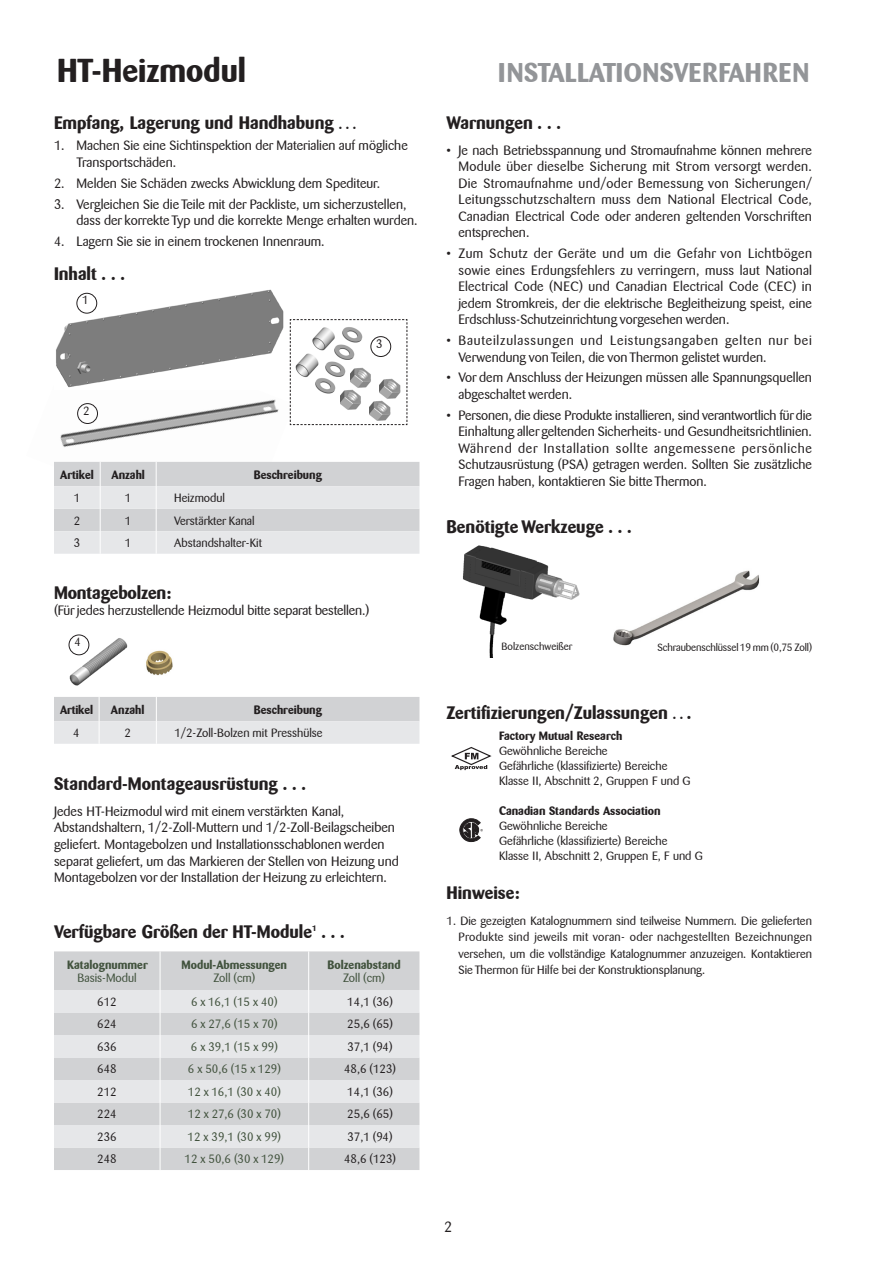
<style>
.page{position:relative;width:893px;height:1263px;background:#fff}
.page>*{position:absolute;margin:0;border:0;box-sizing:border-box;transform-origin:0 0}
.t1{font:700 33px "Barmeno";color:#231f20}
.t2{font:700 27px "Barmeno";letter-spacing:.02em;color:#939598}
.Body_Head{font:700 18px "Barmeno";color:#231f20}
.Steps{font:15px "Barmeno";color:#231f20}
.Indented_Body_Text{font:13.5px/16.5px "Barmeno";color:#231f20;text-align:justify}
.Body_Text{font:13.5px/16.5px "Barmeno";color:#231f20}
.Indented_Body_Text-2{font:13.5px/16.5px "Barmeno";letter-spacing:.06em;color:#231f20}
.Body_Head-2{font:13.5px "Barmeno";letter-spacing:-.01em;color:#231f20}
.Indented_Body_Text-3{font:12px/16.5px "Barmeno";color:#231f20;text-align:justify}
.Body_Text-2{font:12px "Barmeno";color:#231f20}
.t3{font:12px "Barmeno";color:#41523d}
.Body_Text-3{font:700 12px "Barmeno";color:#231f20}
.t4{font:700 12px "Barmeno";color:#41523d}
.Steps-2{font:10.5px "Barmeno";letter-spacing:-.01em;color:#231f20}
.s1{font-size:13.5px}
</style>
<div class="page">
<img style="left:60px;top:320px;width:234px;height:127px">
<img style="left:56px;top:289px;width:229px;height:100px">
<div style="left:76px;top:293px;width:21px;height:20px;border:1px solid #231f20;border-radius:50%"></div>
<svg style="left:54px;top:462px;width:365px;height:92px"></svg>
<img style="left:68px;top:634px;width:60px;height:52px">
<div style="left:77px;top:403px;width:21px;height:21px;border:1px solid #231f20;border-radius:50%"></div>
<div style="left:69px;top:635px;width:20px;height:20px;border:1px solid #231f20;border-radius:50%"></div>
<svg style="left:459px;top:818px;width:24px;height:24px"></svg>
<svg style="left:451px;top:747px;width:41px;height:23px"></svg>
<img style="left:463px;top:545px;width:117px;height:113px">
<img style="left:613px;top:570px;width:147px;height:76px">
<div style="left:54px;top:951px;width:365px;height:219px;background:#d1d2d4"></div>
<svg style="left:54px;top:990px;width:365px;height:157px;fill:#e6e7e9"></svg>
<hr style="left:160px;top:951px;width:1px;height:39px;background:#fff">
<hr style="left:308px;top:951px;width:1px;height:39px;background:#fff">
<svg style="left:160px;top:990px;width:1px;height:180px"></svg>
<svg style="left:308px;top:990px;width:1px;height:180px"></svg>
<img style="left:146px;top:650px;width:27px;height:25px">
<svg style="left:54px;top:697px;width:365px;height:47px"></svg>
<svg style="left:290px;top:319px;width:118px;height:106px"></svg>
<p class="t1" style="left:57px;top:50px;width:191px">HT-Heizmodul</p>
<p class="t2" style="left:498px;top:56px;width:313px">INSTALLATIONSVERFAHREN</p>
<p class="Body_Head" style="left:54px;top:112px;width:304px">Empfang, Lagerung und Handhabung <span class="s1">. . .</span></p>
<p class="Body_Text" style="left:76px;top:138px;width:333px;text-indent:-22px">1. Machen Sie eine Sichtinspektion der Materialien auf mögliche<br>Transportschäden.</p>
<p class="Body_Text" style="left:54px;top:175px;width:328px">2. Melden Sie Schäden zwecks Abwicklung dem Spediteur.</p>
<p class="Body_Text" style="left:76px;top:196px;width:343px;text-indent:-22px">3. Vergleichen Sie die Teile mit der Packliste, um sicherzustellen, dass der korrekte Typ und die korrekte Menge erhalten wurden.</p>
<p class="Body_Text" style="left:54px;top:233px;width:272px">4. Lagern Sie sie in einem trockenen Innenraum.</p>
<p class="Body_Head" style="left:54px;top:263px;width:72px">Inhalt . . .</p>
<p class="Body_Text-2" style="left:82px;top:293px;width:8px">1</p>
<p class="Body_Text-2" style="left:376px;top:337px;width:8px">3</p>
<p class="Body_Text-2" style="left:83px;top:404px;width:8px">2</p>
<p class="Body_Text-3" style="left:60px;top:467px;width:35px">Artikel</p>
<p class="Body_Text-3" style="left:111px;top:467px;width:35px">Anzahl</p>
<p class="Body_Text-3" style="left:254px;top:467px;width:70px">Beschreibung</p>
<p class="Body_Text-2" style="left:74px;top:491px;width:8px">1</p>
<p class="Body_Text-2" style="left:125px;top:491px;width:8px">1</p>
<p class="Body_Text-2" style="left:174px;top:491px;width:52px">Heizmodul</p>
<p class="Body_Text-2" style="left:74px;top:513px;width:8px">2</p>
<p class="Body_Text-2" style="left:125px;top:513px;width:8px">1</p>
<p class="Body_Text-2" style="left:174px;top:513px;width:82px">Verstärkter Kanal</p>
<p class="Body_Text-2" style="left:74px;top:536px;width:8px">3</p>
<p class="Body_Text-2" style="left:125px;top:536px;width:8px">1</p>
<p class="Body_Text-2" style="left:174px;top:536px;width:89px">Abstandshalter-Kit</p>
<p class="Body_Head" style="left:54px;top:581px;width:119px">Montagebolzen:</p>
<p class="Body_Head-2" style="left:54px;top:603px;width:317px">(Für jedes herzustellende Heizmodul bitte separat bestellen.)</p>
<p class="Body_Text-2" style="left:74px;top:635px;width:8px">4</p>
<p class="Body_Text-3" style="left:60px;top:702px;width:35px">Artikel</p>
<p class="Body_Text-3" style="left:111px;top:702px;width:35px">Anzahl</p>
<p class="Body_Text-3" style="left:254px;top:702px;width:70px">Beschreibung</p>
<p class="Body_Text-2" style="left:73px;top:726px;width:8px">4</p>
<p class="Body_Text-2" style="left:124px;top:726px;width:8px">2</p>
<p class="Body_Text-2" style="left:174px;top:726px;width:150px">1/2-Zoll-Bolzen mit Presshülse</p>
<p class="Body_Head" style="left:54px;top:773px;width:254px">Standard-Montageausrüstung . . .</p>
<p class="Body_Text" style="left:54px;top:803px;width:346px">Jedes HT-Heizmodul wird mit einem verstärkten Kanal, Abstandshaltern, 1/2-Zoll-Muttern und 1/2-Zoll-Beilagscheiben geliefert. Montagebolzen und Installationsschablonen werden separat geliefert, um das Markieren der Stellen von Heizung und Montagebolzen vor der Installation der Heizung zu erleichtern.</p>
<p class="Body_Head" style="left:54px;top:921px;width:292px">Verfügbare Größen der HT-Module<sup>1</sup> . . .</p>
<p class="t4" style="left:67px;top:957px;width:82px">Katalognummer</p>
<p class="t3" style="left:78px;top:971px;width:61px">Basis-Modul</p>
<p class="t4" style="left:182px;top:957px;width:107px">Modul-Abmessungen</p>
<p class="t3" style="left:213px;top:971px;width:43px">Zoll (cm)</p>
<p class="t4" style="left:328px;top:957px;width:75px">Bolzenabstand</p>
<p class="t3" style="left:343px;top:971px;width:43px">Zoll (cm)</p>
<p class="Body_Text-2" style="left:97px;top:995px;width:21px">612</p>
<p class="t3" style="left:191px;top:995px;width:88px">6 x 16,1 (15 x 40)</p>
<p class="Body_Text-2" style="left:347px;top:995px;width:47px">14,1 (36)</p>
<p class="Body_Text-2" style="left:97px;top:1017px;width:21px">624</p>
<p class="t3" style="left:191px;top:1017px;width:88px">6 x 27,6 (15 x 70)</p>
<p class="Body_Text-2" style="left:347px;top:1017px;width:47px">25,6 (65)</p>
<p class="Body_Text-2" style="left:97px;top:1040px;width:21px">636</p>
<p class="t3" style="left:191px;top:1040px;width:89px">6 x 39,1 (15 x 99)</p>
<p class="Body_Text-2" style="left:348px;top:1040px;width:47px">37,1 (94)</p>
<p class="Body_Text-2" style="left:97px;top:1062px;width:21px">648</p>
<p class="t3" style="left:188px;top:1062px;width:95px">6 x 50,6 (15 x 129)</p>
<p class="Body_Text-2" style="left:344px;top:1062px;width:54px">48,6 (123)</p>
<p class="Body_Text-2" style="left:97px;top:1085px;width:21px">212</p>
<p class="t3" style="left:188px;top:1085px;width:95px">12 x 16,1 (30 x 40)</p>
<p class="Body_Text-2" style="left:347px;top:1085px;width:47px">14,1 (36)</p>
<p class="Body_Text-2" style="left:97px;top:1107px;width:21px">224</p>
<p class="t3" style="left:188px;top:1107px;width:95px">12 x 27,6 (30 x 70)</p>
<p class="Body_Text-2" style="left:347px;top:1107px;width:47px">25,6 (65)</p>
<p class="Body_Text-2" style="left:97px;top:1130px;width:21px">236</p>
<p class="t3" style="left:188px;top:1130px;width:95px">12 x 39,1 (30 x 99)</p>
<p class="Body_Text-2" style="left:348px;top:1130px;width:47px">37,1 (94)</p>
<p class="Body_Text-2" style="left:97px;top:1152px;width:21px">248</p>
<p class="t3" style="left:185px;top:1152px;width:101px">12 x 50,6 (30 x 129)</p>
<p class="Body_Text-2" style="left:344px;top:1152px;width:54px">48,6 (123)</p>
<p class="Body_Head" style="left:446px;top:112px;width:116px">Warnungen . . .</p>
<p class="Indented_Body_Text" style="left:458px;top:142px;width:355px;text-indent:-12px">• Je nach Betriebsspannung und Stromaufnahme können mehrere Module über dieselbe Sicherung mit Strom versorgt werden.<br>Die Stromaufnahme und/oder Bemessung von Sicherungen/ Leitungsschutzschaltern muss dem National Electrical Code, Canadian Electrical Code oder anderen geltenden Vorschriften entsprechen.</p>
<p class="Indented_Body_Text" style="left:458px;top:245px;width:355px;text-indent:-12px">• Zum Schutz der Geräte und um die Gefahr von Lichtbögen sowie eines Erdungsfehlers zu verringern, muss laut National Electrical Code (NEC) und Canadian Electrical Code (CEC) in jedem Stromkreis, der die elektrische Begleitheizung speist, eine Erdschluss-Schutzeinrichtung vorgesehen werden.</p>
<p class="Indented_Body_Text-2" style="left:458px;top:332px;width:355px;text-indent:-12px">• Bauteilzulassungen und Leistungsangaben gelten nur bei<br>Verwendung von Teilen, die von Thermon gelistet wurden.</p>
<p class="Indented_Body_Text" style="left:458px;top:370px;width:355px;text-indent:-12px">• Vor dem Anschluss der Heizungen müssen alle Spannungsquellen abgeschaltet werden.</p>
<p class="Indented_Body_Text" style="left:458px;top:407px;width:355px;text-indent:-12px">• Personen, die diese Produkte installieren, sind verantwortlich für die Einhaltung aller geltenden Sicherheits- und Gesundheitsrichtlinien.<br>Während der Installation sollte angemessene persönliche Schutzausrüstung (PSA) getragen werden. Sollten Sie zusätzliche Fragen haben, kontaktieren Sie bitte Thermon.</p>
<p class="Body_Head" style="left:446px;top:515px;width:187px">Benötigte Werkzeuge . . .</p>
<p class="Steps-2" style="left:501px;top:640px;width:72px">Bolzenschweißer</p>
<p class="Steps-2" style="left:657px;top:641px;width:156px">Schraubenschlüssel19 mm (0,75 Zoll)</p>
<p class="Body_Head" style="left:446px;top:702px;width:246px">Zertifizierungen/Zulassungen <span class="s1">. .</span> .</p>
<p class="Body_Text-3" style="left:499px;top:728px;width:125px">Factory Mutual Research</p>
<p class="Indented_Body_Text-3" style="left:499px;top:743px;width:110px">Gewöhnliche Bereiche</p>
<p class="Indented_Body_Text-3" style="left:499px;top:758px;width:170px">Gefährliche (klassifizierte) Bereiche</p>
<p class="Indented_Body_Text-3" style="left:499px;top:773px;width:193px">Klasse II, Abschnitt 2, Gruppen F und G</p>
<p class="Body_Text-3" style="left:499px;top:803px;width:163px">Canadian Standards Association</p>
<p class="Indented_Body_Text-3" style="left:499px;top:818px;width:110px">Gewöhnliche Bereiche</p>
<p class="Indented_Body_Text-3" style="left:499px;top:833px;width:170px">Gefährliche (klassifizierte) Bereiche</p>
<p class="Indented_Body_Text-3" style="left:499px;top:848px;width:205px">Klasse II, Abschnitt 2, Gruppen E, F und G</p>
<p class="Body_Head" style="left:446px;top:882px;width:75px">Hinweise:</p>
<p class="Indented_Body_Text-3" style="left:458px;top:912px;width:355px;text-indent:-12px">1. Die gezeigten Katalognummern sind teilweise Nummern. Die gelieferten Produkte sind jeweils mit voran- oder nachgestellten Bezeichnungen versehen, um die vollständige Katalognummer anzuzeigen. Kontaktieren Sie Thermon für Hilfe bei der Konstruktionsplanung.</p>
<p class="Steps" style="left:444px;top:1218px;width:10px">2</p>
</div>
